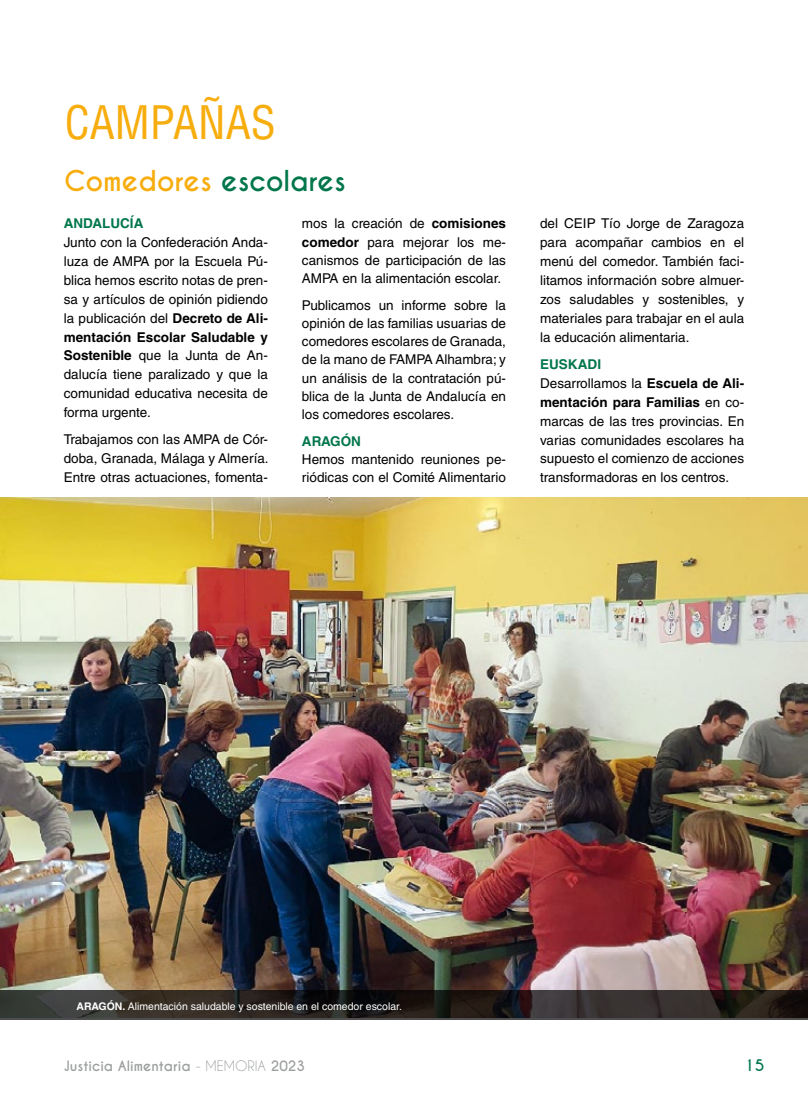
<style>
.page{position:relative;width:808px;height:1106px;background:#fff}
.page>*{position:absolute;margin:0;border:0;box-sizing:border-box;transform-origin:0 0}
.t1{font:condensed 45px "Helvetica LT Std";color:#f7ad0d}
.t2{font:700 27px "Caviar Dreams";color:#f7ad0d}
.t3{font:700 15px "Caviar Dreams";color:#00764b}
.t4{font:13.5px/18.9px "Helvetica LT Std";color:#000;text-align:justify}
.t5{font:700 13.5px "Caviar Dreams";color:#9c9e9f}
.t6{font:700 13.5px "Helvetica LT Std";color:#00764b}
.t7{font:10.5px "Helvetica LT Std";color:#fff}
.s1{color:#00764b}
.s2{font-weight:700}
.s3{font-weight:700;color:#00764b}
.s4{font-weight:400}
</style>
<div class="page">
<img style="left:0;top:497px;width:808px;height:493px">
<hr style="left:0;top:467px;width:1px;height:30px;background:#000">
<svg style="left:0;top:990px;width:808px;height:30px;background:#2d2926"></svg>
<h1 class="t1" style="left:65px;top:94px;width:212px">CAMPAÑAS</h1>
<h2 class="t2" style="left:64px;top:165px;width:283px">Comedores <span class="s1">escolares</span></h2>
<p class="t6" style="left:64px;top:215px;width:20px">Andaluc</p>
<p class="t6" style="left:130px;top:215px;width:13px">ía</p>
<p class="t4" style="left:64px;top:233px;width:206px">Junto con la Confederación Anda&shy;luza de AMPA por la Escuela Pú&shy;blica hemos escrito notas de pren&shy;sa y artículos de opinión pidiendo la publicación del <span class="s2">Decreto de Ali&shy;mentación Escolar Saludable y Sostenible</span> que la Junta de An&shy;dalucía tiene paralizado y que la comunidad educativa necesita de forma urgente.</p>
<p class="t4" style="left:64px;top:430px;width:206px">Trabajamos con las AMPA de Cór&shy;doba, Granada, Málaga y Almería.<br>Entre otras actuaciones, fomenta-</p>
<p class="t4" style="left:302px;top:214px;width:206px;line-height:18.1px">mos la creación de <span class="s2">comisiones comedor</span> para mejorar los me&shy;canismos de participación de las AMPA en la alimentación escolar.</p>
<p class="t4" style="left:302px;top:296px;width:206px;line-height:18.1px">Publicamos un informe sobre la opinión de las familias usuarias de comedores escolares de Granada, de la mano de FAMPA Alhambra; y un análisis de la contratación pú&shy;blica de la Junta de Andalucía en los comedores escolares.</p>
<p class="t6" style="left:302px;top:433px;width:61px">ARAGÓN</p>
<p class="t4" style="left:302px;top:450px;width:206px;line-height:18.1px">Hemos mantenido reuniones pe&shy;riódicas con el Comité Alimentario</p>
<p class="t4" style="left:540px;top:214px;width:206px">del CEIP Tío Jorge de Zaragoza para acompañar cambios en el menú del comedor. También faci&shy;litamos información sobre almuer&shy;zos saludables y sostenibles, y materiales para trabajar en el aula la educación alimentaria.</p>
<p class="t4" style="left:540px;top:355px;width:206px;text-align:left"><span class="s3">Euskadi<br></span>Desarrollamos la <span class="s2">Escuela de Ali&shy;mentación para Familias</span> en co&shy;marcas de las tres provincias. En varias comunidades escolares ha supuesto el comienzo de acciones transformadoras en los centros.</p>
<p class="t7" style="left:77px;top:1000px;width:327px"><span class="s2">ARAGÓN.</span> Alimentación saludable y sostenible en el comedor escolar.</p>
<p class="t5" style="left:64px;top:1057px;width:243px">Justicia Alimentaria <span class="s4">- MEMORIA</span> 2023</p>
<p class="t3" style="left:744px;top:1056px;width:22px">15</p>
</div>
